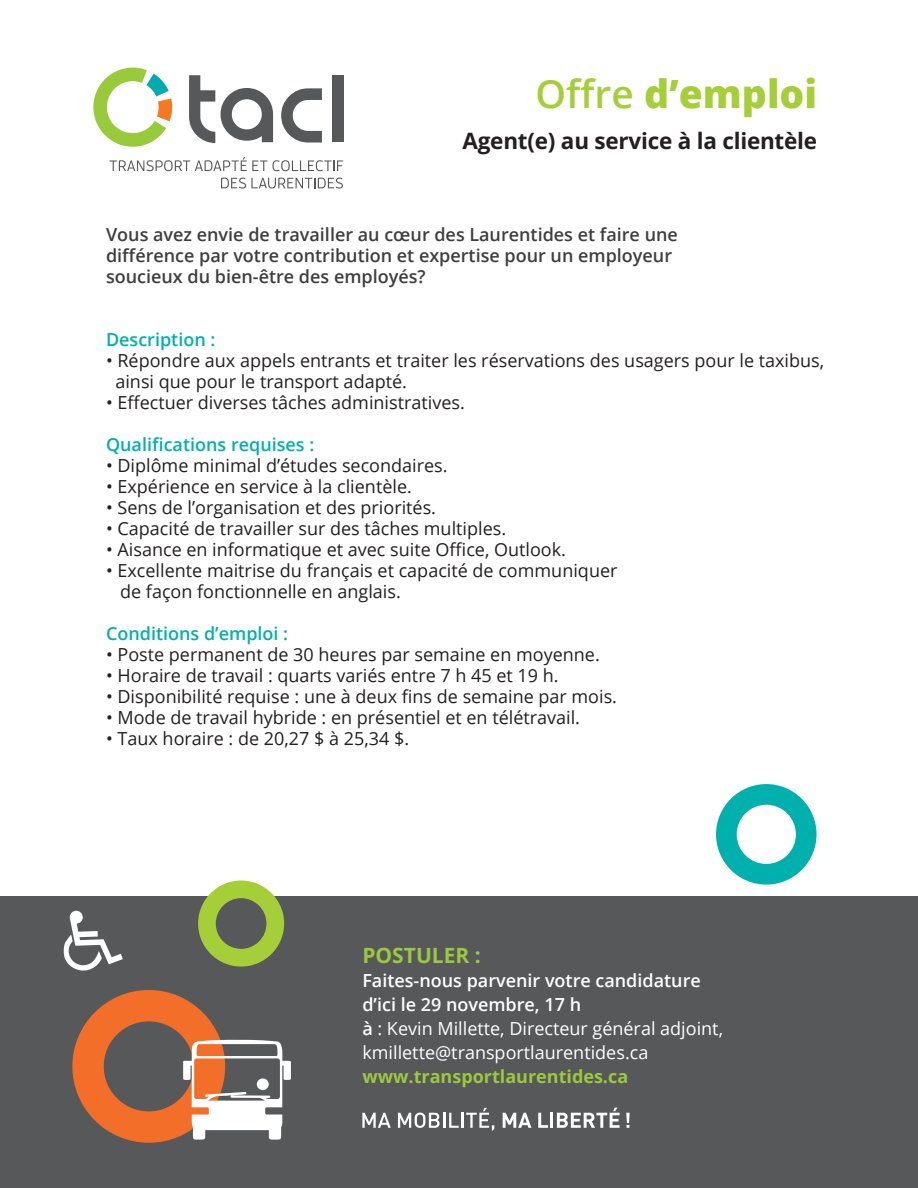
<style>
.page{position:relative;width:918px;height:1188px;background:#fff}
.page>*{position:absolute;margin:0;border:0;box-sizing:border-box;transform-origin:0 0}
.t1{font:800 39px "Open Sans";color:#a6ce39}
.t2{font:700 22.5px "Open Sans";letter-spacing:-.01em;color:#231f20}
.t3{font:700 21px "Open Sans";color:#99ca3e}
.t4{font:18px/21px "Open Sans";color:#231f20}
.t5{font:600 18px/21px "Open Sans";color:#3e3e3f}
.t6{font:18px/24px "Open Sans";color:#fff}
.t7{font:600 18px "Open Sans";color:#00b0ad}
.t8{font:700 18px "Open Sans";color:#99ca3e}
.s1{font-weight:600}
</style>
<div class="page">
<svg style="left:189px;top:75px;width:26px;height:68px"></svg>
<svg style="left:221px;top:88px;width:52px;height:54px"></svg>
<div style="left:332px;top:75px;width:12px;height:67px;background:#57585a"></div>
<svg style="left:281px;top:88px;width:41px;height:55px"></svg>
<svg style="left:93px;top:68px;width:79px;height:79px"></svg>
<svg style="left:110px;top:157px;width:233px;height:14px"></svg>
<svg style="left:221px;top:178px;width:122px;height:11px"></svg>
<div style="left:0;top:897px;width:918px;height:291px;background:#57585a"></div>
<svg style="left:362px;top:1113px;width:29px;height:15px"></svg>
<svg style="left:398px;top:1113px;width:61px;height:15px"></svg>
<hr style="left:461px;top:1113px;width:3px;height:15px;background:#fff">
<svg style="left:466px;top:1108px;width:28px;height:23px"></svg>
<svg style="left:503px;top:1113px;width:28px;height:15px"></svg>
<svg style="left:538px;top:1113px;width:10px;height:15px"></svg>
<hr style="left:550px;top:1113px;width:3px;height:15px;background:#fff">
<svg style="left:557px;top:1108px;width:63px;height:20px"></svg>
<svg style="left:626px;top:1113px;width:4px;height:15px"></svg>
<svg style="left:198px;top:881px;width:86px;height:86px"></svg>
<svg style="left:716px;top:784px;width:101px;height:101px"></svg>
<svg style="left:72px;top:990px;width:219px;height:153px"></svg>
<svg style="left:63px;top:910px;width:60px;height:61px"></svg>
<h1 class="t1" style="left:536px;top:64px;width:283px"><span class="s1">Offre</span> d’emploi</h1>
<p class="t2" style="left:463px;top:125px;width:356px">Agent(e) au service à la clientèle</p>
<p class="t5" style="left:106px;top:223px;width:573px">Vous avez envie de travailler au cœur des Laurentides et faire une différence par votre contribution et expertise pour un employeur soucieux du bien-être des employés?</p>
<p class="t7" style="left:106px;top:327px;width:111px">Description :</p>
<p class="t4" style="left:115px;top:349px;width:710px;text-indent:-9px">• Répondre aux appels entrants et traiter les réservations des usagers pour le taxibus, ainsi que pour le transport adapté.</p>
<p class="t4" style="left:106px;top:391px;width:360px">• Effectuer diverses tâches administratives.</p>
<p class="t7" style="left:106px;top:432px;width:210px">Qualifications requises :</p>
<p class="t4" style="left:106px;top:454px;width:343px">• Diplôme minimal d’études secondaires.</p>
<p class="t4" style="left:106px;top:475px;width:307px">• Expérience en service à la clientèle.</p>
<p class="t4" style="left:106px;top:496px;width:332px">• Sens de l’organisation et des priorités.</p>
<p class="t4" style="left:106px;top:517px;width:402px">• Capacité de travailler sur des tâches multiples.</p>
<p class="t4" style="left:106px;top:538px;width:462px">• Aisance en informatique et avec suite Office, Outlook.</p>
<p class="t4" style="left:120px;top:559px;width:499px;text-indent:-14px">• Excellente maitrise du français et capacité de communiquer de façon fonctionnelle en anglais.</p>
<p class="t7" style="left:106px;top:621px;width:184px">Conditions d’emploi :</p>
<p class="t4" style="left:106px;top:643px;width:495px">• Poste permanent de 30 heures par semaine en moyenne.</p>
<p class="t4" style="left:106px;top:664px;width:454px">• Horaire de travail : quarts variés entre 7 h 45 et 19 h.</p>
<p class="t4" style="left:106px;top:685px;width:513px">• Disponibilité requise : une à deux fins de semaine par mois.</p>
<p class="t4" style="left:106px;top:706px;width:476px">• Mode de travail hybride : en présentiel et en télétravail.</p>
<p class="t4" style="left:106px;top:727px;width:305px">• Taux horaire : de 20,27 $ à 25,34 $.</p>
<p class="t3" style="left:362px;top:941px;width:120px">POSTULER :</p>
<p class="t6" style="left:362px;top:968px;width:362px"><span class="s1">Faites-nous parvenir votre candidature d’ici le 29 novembre, 17 h<br>à</span> : Kevin Millette, Directeur général adjoint, kmillette@transportlaurentides.ca</p>
<p class="t8" style="left:362px;top:1064px;width:267px">www.transportlaurentides.ca</p>
</div>
